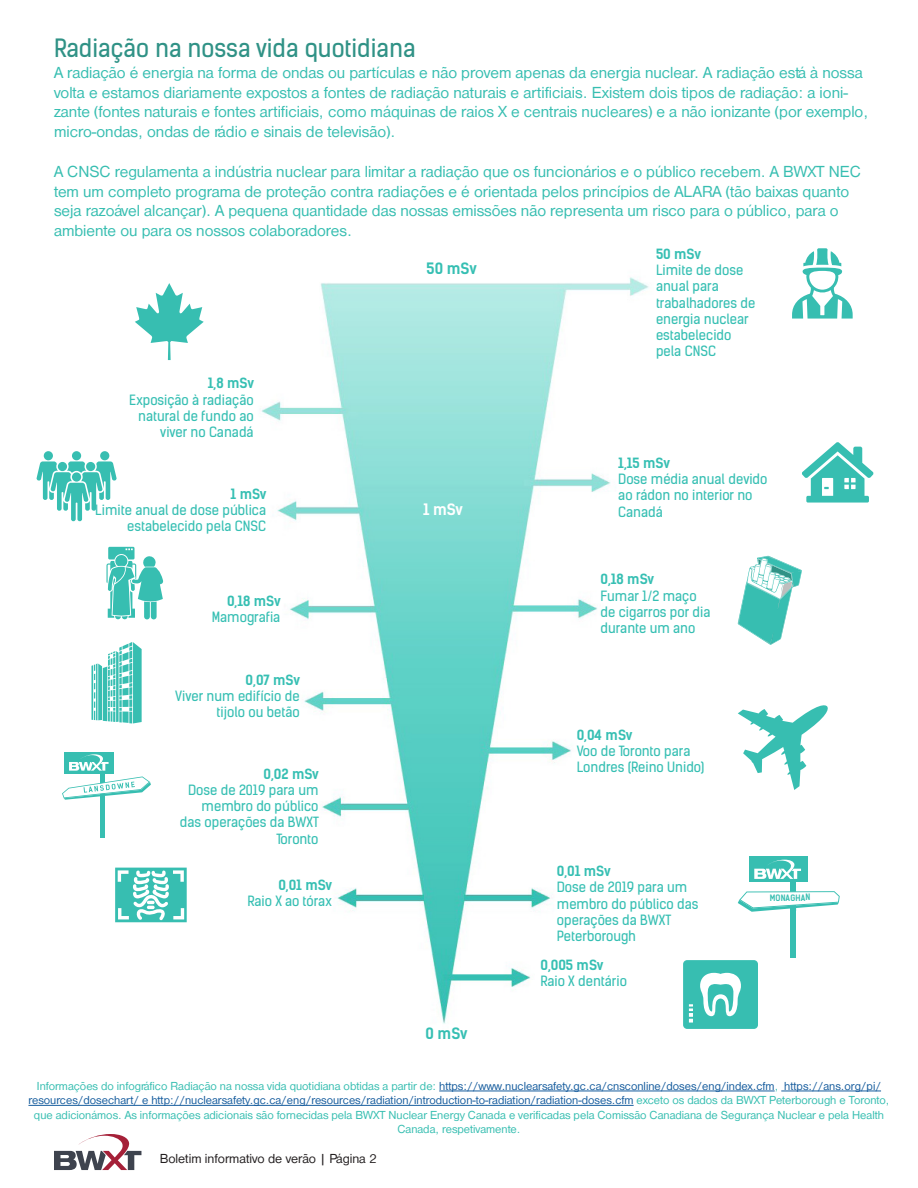
<style>
.page{position:relative;width:918px;height:1188px;background:#fff}
.page>*{position:absolute;margin:0;border:0;box-sizing:border-box;transform-origin:0 0}
.t1{font:24px "Kelson Sans";color:#309286}
.t2{font:16.5px/19.8px "Nimbus San D";color:#37beb1}
.t3{font:700 15px "Kelson Sans";letter-spacing:-.005em;color:#36bfb3}
.t4{font:700 15px "Kelson Sans";color:#fff}
.t5{font:13.5px/16.2px "Kelson Sans";color:#36bfb3}
.t6{font:700 13.5px "Kelson Sans";letter-spacing:-.005em;color:#36bfb3}
.t7{font:13.5px "Nimbus San D";color:#231f20}
.t8{font:12px/14.4px "Nimbus San D";color:#37beb1;text-align:center}
.t9{font:700 8.4px "Kelson Sans";letter-spacing:-.01em;color:#37beb1;scale:.94 1}
.s1{color:#175d9e}
</style>
<div class="page">
<img style="left:260px;top:277px;width:389px;height:747px">
<svg style="left:54px;top:1134px;width:87px;height:36px"></svg>
<hr style="left:439px;top:1091px;width:336px;height:1px;background:#175d9e">
<hr style="left:781px;top:1091px;width:100px;height:1px;background:#175d9e">
<hr style="left:28px;top:1105px;width:606px;height:1px;background:#175d9e">
<svg style="left:135px;top:283px;width:69px;height:77px"></svg>
<div style="left:72px;top:451px;width:9px;height:9px;background:#37beb1;border-radius:50%"></div>
<div style="left:100px;top:451px;width:9px;height:9px;background:#37beb1;border-radius:50%"></div>
<div style="left:44px;top:451px;width:9px;height:9px;background:#37beb1;border-radius:50%"></div>
<svg style="left:36px;top:461px;width:81px;height:60px"></svg>
<svg style="left:792px;top:248px;width:61px;height:71px"></svg>
<svg style="left:802px;top:442px;width:72px;height:61px"></svg>
<svg style="left:738px;top:556px;width:64px;height:89px"></svg>
<svg style="left:106px;top:547px;width:57px;height:72px"></svg>
<svg style="left:92px;top:642px;width:50px;height:82px"></svg>
<hr style="left:100px;top:762px;width:4px;height:76px;background:#37beb1">
<div style="left:65px;top:752px;width:49px;height:21px;background:#37beb1"></div>
<svg style="left:62px;top:754px;width:89px;height:46px"></svg>
<svg style="left:115px;top:868px;width:72px;height:54px"></svg>
<svg style="left:683px;top:960px;width:75px;height:69px"></svg>
<div style="left:791px;top:869px;width:5px;height:89px;background:#37beb1"></div>
<div style="left:749px;top:856px;width:58px;height:26px;background:#37beb1"></div>
<svg style="left:754px;top:860px;width:47px;height:19px"></svg>
<svg style="left:738px;top:891px;width:102px;height:21px"></svg>
<svg style="left:738px;top:705px;width:90px;height:85px"></svg>
<p class="t1" style="left:54px;top:33px;width:363px">Radiação na nossa vida quotidiana</p>
<p class="t2" style="left:54px;top:63px;width:816px">A radiação é energia na forma de ondas ou partículas e não provem apenas da energia nuclear. A radiação está à nossa volta e estamos diariamente expostos a fontes de radiação naturais e artificiais. Existem dois tipos de radiação: a ioni&shy;zante (fontes naturais e fontes artificiais, como máquinas de raios X e centrais nucleares) e a não ionizante (por exemplo, micro-ondas, ondas de rádio e sinais de televisão).</p>
<p class="t2" style="left:54px;top:162px;width:808px">A CNSC regulamenta a indústria nuclear para limitar a radiação que os funcionários e o público recebem. A BWXT NEC tem um completo programa de proteção contra radiações e é orientada pelos princípios de ALARA (tão baixas quanto seja razoável alcançar). A pequena quantidade das nossas emissões não representa um risco para o público, para o ambiente ou para os nossos colaboradores.</p>
<p class="t6" style="left:208px;top:375px;width:48px">1,8 mSv</p>
<p class="t5" style="left:129px;top:392px;width:126px;text-align:right">Exposição à radiação natural de fundo ao viver no Canadá</p>
<p class="t6" style="left:231px;top:486px;width:37px">1 mSv</p>
<p class="t5" style="left:95px;top:502px;width:172px;text-align:right">Limite anual de dose pública estabelecido pela CNSC</p>
<p class="t6" style="left:227px;top:593px;width:55px">0,18 mSv</p>
<p class="t5" style="left:212px;top:609px;width:70px">Mamografia</p>
<p class="t6" style="left:246px;top:672px;width:56px">0,07 mSv</p>
<p class="t5" style="left:175px;top:688px;width:126px;text-align:right">Viver num edifício de tijolo ou betão</p>
<p class="t6" style="left:264px;top:766px;width:57px">0,02 mSv</p>
<p class="t5" style="left:180px;top:782px;width:141px;text-align:right">Dose de 2019 para um membro do público das operações da BWXT<br>Toronto</p>
<p class="t6" style="left:278px;top:877px;width:55px">0,01 mSv</p>
<p class="t5" style="left:248px;top:893px;width:86px">Raio X ao tórax</p>
<p class="t3" style="left:427px;top:259px;width:52px">50 mSv</p>
<p class="t4" style="left:423px;top:501px;width:41px">1 mSv</p>
<p class="t3" style="left:426px;top:1024px;width:43px">0 mSv</p>
<p class="t6" style="left:656px;top:246px;width:47px">50 mSv</p>
<p class="t5" style="left:656px;top:262px;width:101px">Limite de dose anual para trabalhadores de energia nuclear estabelecido pela CNSC</p>
<p class="t6" style="left:618px;top:455px;width:53px">1,15 mSv</p>
<p class="t5" style="left:618px;top:471px;width:151px">Dose média anual devido ao rádon no interior no<br>Canadá</p>
<p class="t6" style="left:600px;top:571px;width:55px">0,18 mSv</p>
<p class="t5" style="left:600px;top:587px;width:112px">Fumar 1/2 maço de cigarros por dia durante um ano</p>
<p class="t6" style="left:577px;top:726px;width:57px">0,04 mSv</p>
<p class="t5" style="left:577px;top:743px;width:129px">Voo de Toronto para<br>Londres (Reino Unido)</p>
<p class="t6" style="left:557px;top:863px;width:55px">0,01 mSv</p>
<p class="t5" style="left:557px;top:879px;width:143px">Dose de 2019 para um membro do público das operações da BWXT</p>
<p class="t5" style="left:557px;top:928px;width:80px">Peterborough</p>
<p class="t6" style="left:541px;top:957px;width:64px">0,005 mSv</p>
<p class="t5" style="left:541px;top:973px;width:88px">Raio X dentário</p>
<p class="t9" style="left:770px;top:892px;width:45px">MONAGHAN</p>
<p class="t8" style="left:28px;top:1079px;width:863px">Informações do infográfico Radiação na nossa vida quotidiana obtidas a partir de: <span class="s1">https://www.nuclearsafety.gc.ca/cnsconline/doses/eng/index.cfm</span>, <span class="s1">https://ans.org/pi/ resources/dosechart/ e http://nuclearsafety.gc.ca/eng/resources/radiation/introduction-to-radiation/radiation-doses.cfm</span> exceto os dados da BWXT Peterborough e Toronto, que adicionámos. As informações adicionais são fornecidas pela BWXT Nuclear Energy Canada e verificadas pela Comissão Canadiana de Segurança Nuclear e pela Health Canada, respetivamente.</p>
<p class="t7" style="left:160px;top:1151px;width:219px">Boletim informativo de verão | Página 2</p>
</div>
